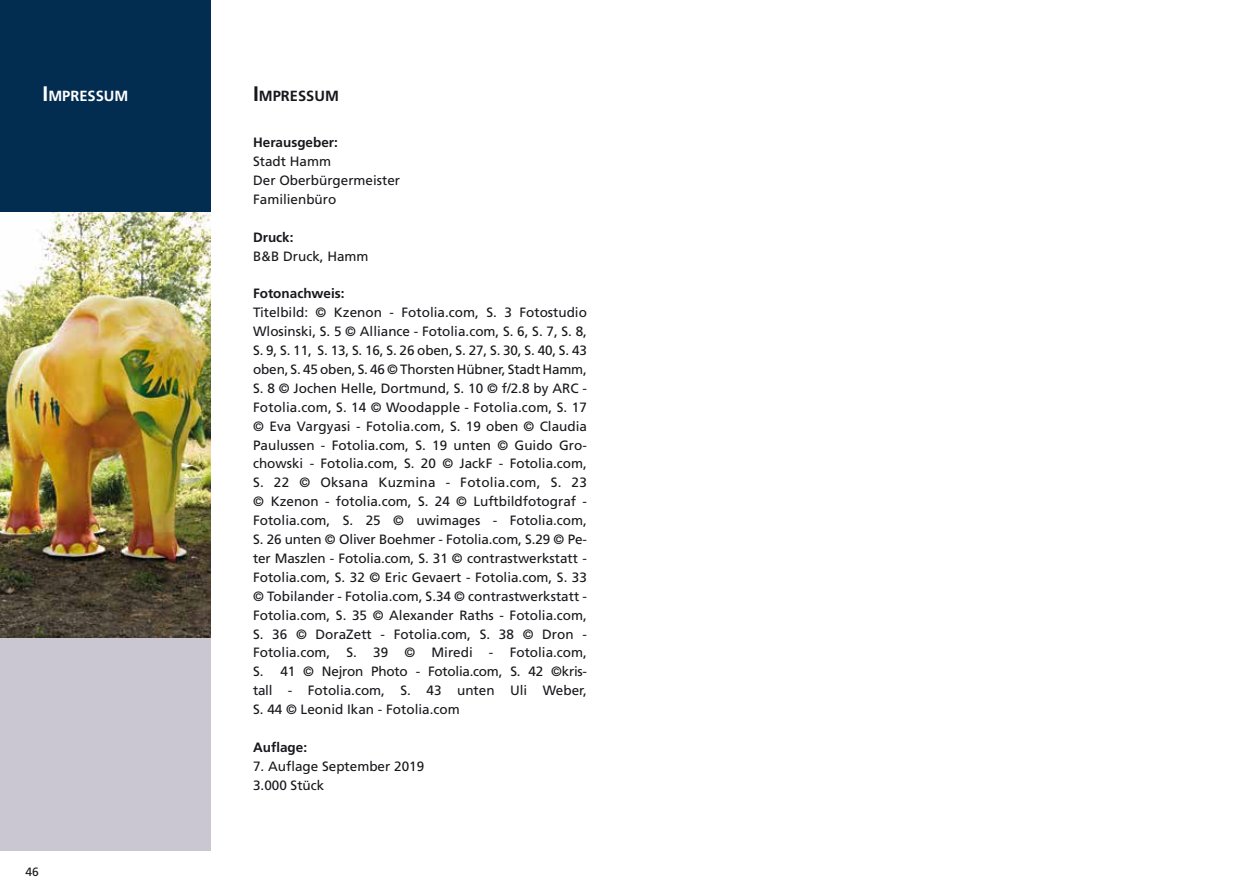
<style>
.page{position:relative;width:1259px;height:893px;background:#fff}
.page>*{position:absolute;margin:0;border:0;box-sizing:border-box;transform-origin:0 0}
.t1{font:700 14.7px "Frutiger";color:#1a171c}
.t2{font:700 14.7px "Frutiger";color:#fff}
.t3{font:13.5px/18.9px "Frutiger";color:#1a171c}
.t4{font:700 13.5px "Frutiger";color:#1a171c}
.t5{font:12px "Frutiger";color:#1a171c}
.s1{font-size:21px}
</style>
<div class="page">
<div style="left:0;top:0;width:210px;height:850px;background:#cac7d2"></div>
<div style="left:0;top:0;width:210px;height:638px;background:#022c50"></div>
<img style="left:0;top:213px;width:210px;height:425px">
<p class="t2" style="left:43px;top:87px;width:87px"><span class="s1">I</span> MPRESSUM</p>
<p class="t5" style="left:26px;top:864px;width:15px">46</p>
<p class="t1" style="left:253px;top:87px;width:87px"><span class="s1">I</span> MPRESSUM</p>
<p class="t4" style="left:253px;top:134px;width:86px">Herausgeber:</p>
<p class="t3" style="left:253px;top:152px;width:149px">Stadt Hamm<br>Der Oberbürgermeister<br>Familienbüro</p>
<p class="t4" style="left:253px;top:229px;width:42px">Druck:</p>
<p class="t3" style="left:253px;top:246px;width:117px">B&amp;B Druck, Hamm</p>
<p class="t4" style="left:253px;top:286px;width:93px">Fotonachweis:</p>
<p class="t3" style="left:253px;top:303px;width:335px;text-align:justify">Titelbild: © Kzenon - Fotolia.com, S. 3 Fotostudio Wlosinski, S. 5 © Alliance - Fotolia.com, S. 6, S. 7, S. 8, S. 9, S. 11, S. 13, S. 16, S. 26 oben, S. 27, S. 30, S. 40, S. 43 oben, S. 45 oben, S. 46 © Thorsten Hübner, Stadt Hamm, S. 8 © Jochen Helle, Dortmund, S. 10 © f/2.8 by ARC - Fotolia.com, S. 14 © Woodapple - Fotolia.com, S. 17 © Eva Vargyasi - Fotolia.com, S. 19 oben © Claudia Paulussen - Fotolia.com, S. 19 unten © Guido Gro&shy;chowski - Fotolia.com, S. 20 © JackF - Fotolia.com, S. 22 © Oksana Kuzmina - Fotolia.com, S. 23 © Kzenon - fotolia.com, S. 24 © Luftbildfotograf - Fotolia.com, S. 25 © uwimages - Fotolia.com, S. 26 unten © Oliver Boehmer - Fotolia.com, S.29 © Pe&shy;ter Maszlen - Fotolia.com, S. 31 © contrastwerkstatt - Fotolia.com, S. 32 © Eric Gevaert - Fotolia.com, S. 33 © Tobilander - Fotolia.com, S.34 © contrastwerkstatt - Fotolia.com, S. 35 © Alexander Raths - Fotolia.com, S. 36 © DoraZett - Fotolia.com, S. 38 © Dron - Fotolia.com, S. 39 © Miredi - Fotolia.com, S. 41 © Nejron Photo - Fotolia.com, S. 42 ©kris&shy;tall - Fotolia.com, S. 43 unten Uli Weber, S. 44 © Leonid Ikan - Fotolia.com</p>
<p class="t4" style="left:253px;top:739px;width:56px">Auflage:</p>
<p class="t3" style="left:253px;top:757px;width:173px">7. Auflage September 2019<br>3.000 Stück</p>
</div>
